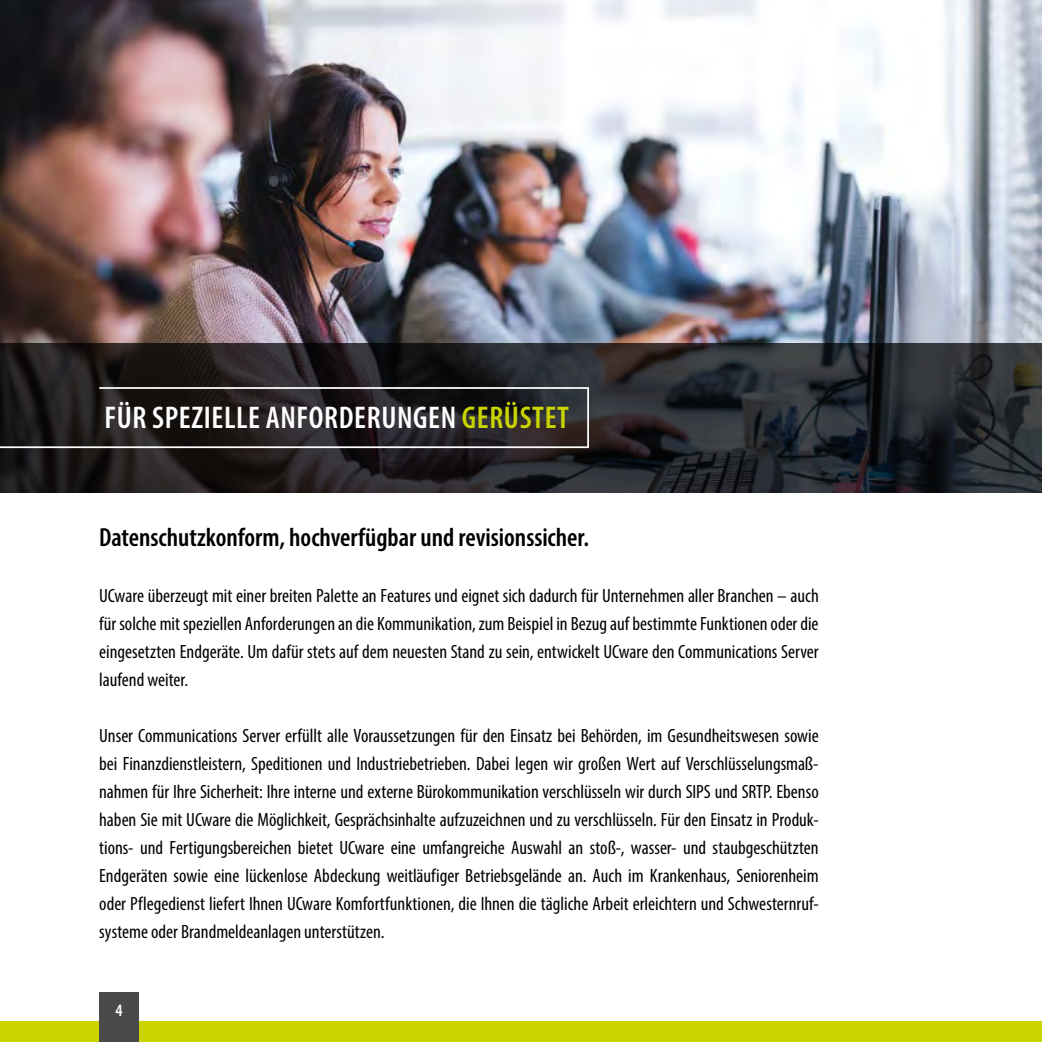
<style>
.page{position:relative;width:1042px;height:1042px;background:#fff}
.page>*{position:absolute;margin:0;border:0;box-sizing:border-box;transform-origin:0 0}
.t1{font:600 condensed 31.5px "Myriad Pro";letter-spacing:.02em;color:#fff}
.t2{font:600 condensed 26.25px "Myriad Pro";color:#000}
.t3{font:condensed 19.25px/28px "Myriad Pro";color:#000;text-align:justify}
.t4{font:600 condensed 17.5px "Myriad Pro";color:#fff}
.s1{color:#cad400}
</style>
<div class="page">
<div style="left:0;top:1021px;width:1042px;height:21px;background:#cad400"></div>
<img style="left:0;top:0;width:1042px;height:343px">
<svg style="left:0;top:343px;width:1042px;height:149px;background:#242428"></svg>
<div style="left:99px;top:992px;width:40px;height:50px;background:#4a4a49"></div>
<svg style="left:0;top:386px;width:590px;height:63px;background:#2e2a2c"></svg>
<h1 class="t1" style="left:104px;top:398px;width:466px">FÜR SPEZIELLE ANFORDERUNGEN <span class="s1">GERÜSTET</span></h1>
<h2 class="t2" style="left:99px;top:521px;width:491px">Datenschutzkonform, hochverfügbar und revisionssicher.</h2>
<p class="t3" style="left:99px;top:581px;width:721px">UCware überzeugt mit einer breiten Palette an Features und eignet sich dadurch für Unternehmen aller Branchen – auch für solche mit speziellen Anforderungen an die Kommunikation, zum Beispiel in Bezug auf bestimmte Funktionen oder die eingesetzten Endgeräte. Um dafür stets auf dem neuesten Stand zu sein, entwickelt UCware den Communications Server laufend weiter.</p>
<p class="t3" style="left:99px;top:721px;width:721px">Unser Communications Server erfüllt alle Voraussetzungen für den Einsatz bei Behörden, im Gesundheitswesen sowie bei Finanzdienstleistern, Speditionen und Industriebetrieben. Dabei legen wir großen Wert auf Verschlüsselungsmaß&shy;nahmen für Ihre Sicherheit: Ihre interne und externe Bürokommunikation verschlüsseln wir durch SIPS und SRTP. Ebenso haben Sie mit UCware die Möglichkeit, Gesprächsinhalte aufzuzeichnen und zu verschlüsseln. Für den Einsatz in Produk&shy;tions- und Fertigungsbereichen bietet UCware eine umfangreiche Auswahl an stoß-, wasser- und staubgeschützten Endgeräten sowie eine lückenlose Abdeckung weitläufiger Betriebsgelände an. Auch im Krankenhaus, Seniorenheim oder Pflegedienst liefert Ihnen UCware Komfortfunktionen, die Ihnen die tägliche Arbeit erleichtern und Schwesternruf&shy;systeme oder Brandmeldeanlagen unterstützen.</p>
<p class="t4" style="left:115px;top:999px;width:9px">4</p>
</div>
